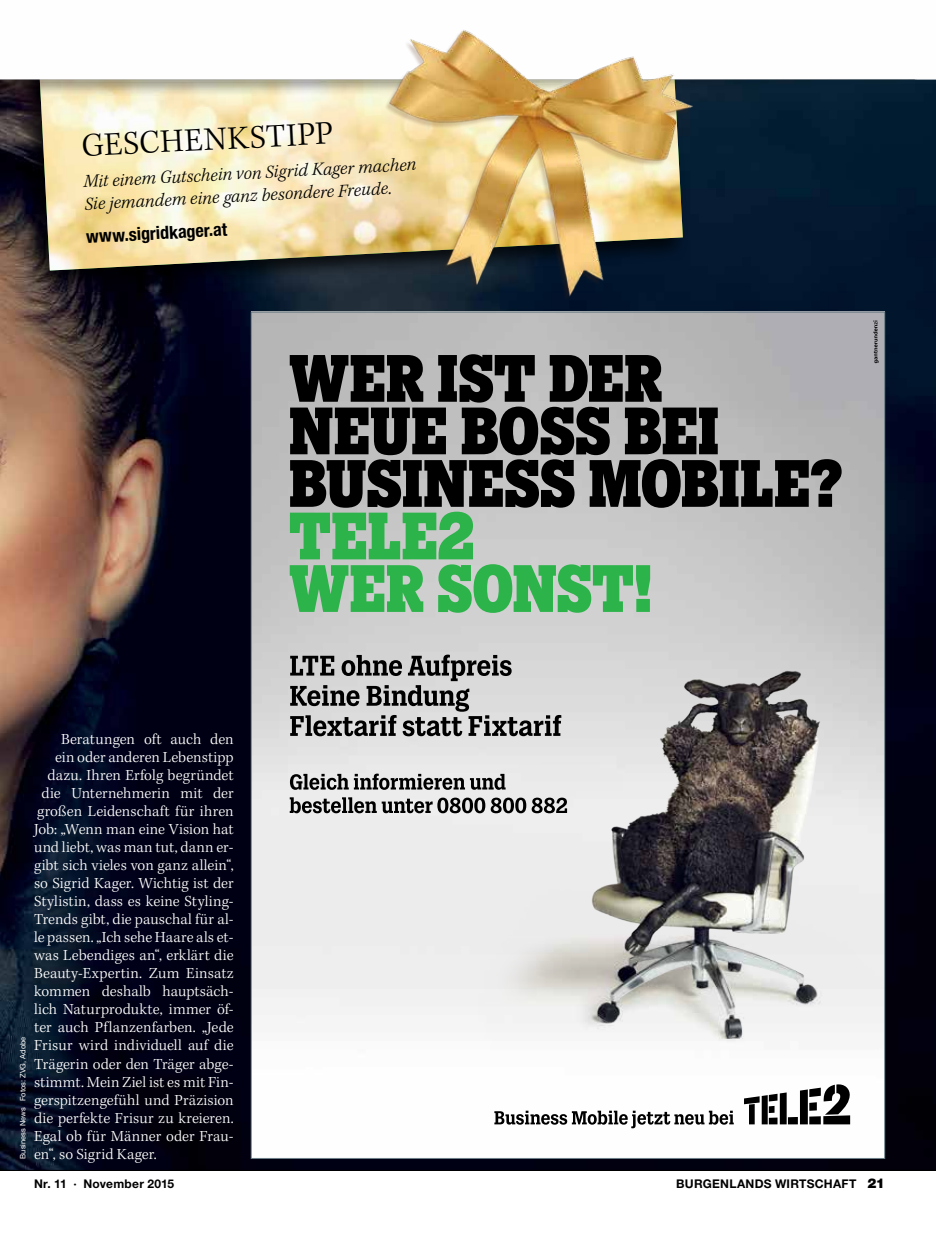
<style>
.page{position:relative;width:936px;height:1234px;background:#fff}
.page>*{position:absolute;margin:0;border:0;box-sizing:border-box;transform-origin:0 0}
.t1{font:300 33.75px "Kepler Std";color:#000}
.t2{font:italic 300 18.75px/22.5px "Kepler Std";color:#000}
.t3{font:700 condensed 18px "Helvetica Neue";color:#000}
.t4{font:300 15.75px/18px "Kepler Std";letter-spacing:.005em;color:#fff;text-align:right}
.t5{font:700 12px "Helvetica Neue";letter-spacing:.02em;color:#000}
.t6{font:7.5px "Helvetica Neue";color:#fff}
.s1{font-weight:900;font-size:13.5px}
</style>
<div class="page">
<img style="left:0;top:220px;width:935px;height:949px">
<img style="left:253px;top:314px;width:629px;height:842px">
<svg style="left:290px;top:354px;width:551px;height:258px;background:#748477"></svg>
<svg style="left:744px;top:1083px;width:106px;height:41px"></svg>
<svg style="left:494px;top:1110px;width:239px;height:17px"></svg>
<img style="left:453px;top:625px;width:429px;height:425px">
<svg style="left:873px;top:320px;width:5px;height:43px"></svg>
<svg style="left:290px;top:797px;width:277px;height:16px;background:#838383"></svg>
<svg style="left:290px;top:773px;width:215px;height:16px;background:#8b8b8b"></svg>
<svg style="left:290px;top:654px;width:271px;height:82px;background:#9c9c9c"></svg>
<div style="left:16px;top:10px;width:672px;height:284px;background:#000;opacity:.75"></div>
<img style="left:38px;top:220px;width:322px;height:50px">
<img style="left:0;top:10px;width:935px;height:210px">
<img style="left:360px;top:13px;width:351px;height:299px">
<hr style="left:0;top:1169px;width:935px;height:1px;background:#000">
<h1 class="t1" style="left:81px;top:127px;width:253px;rotate:-3deg">GESCHENKSTIPP</h1>
<p class="t2" style="left:83px;top:171px;width:335px;rotate:-3deg">Mit einem Gutschein von Sigrid Kager machen<br>Sie jemandem eine ganz besondere Freude.</p>
<p class="t3" style="left:86px;top:225px;width:142px;rotate:-3deg">www.sigridkager.at</p>
<p class="t4" style="left:34px;top:730px;width:201px">Beratungen oft auch den<br>ein oder anderen Lebenstipp dazu. Ihren Erfolg begründet die Unternehmerin mit der großen Leidenschaft für ihren<br>Job: „Wenn man eine Vision hat und liebt, was man tut, dann er&shy;gibt sich vieles von ganz allein“, so Sigrid Kager. Wichtig ist der<br>Stylistin, dass es keine Styling-<br>Trends gibt, die pauschal für al&shy;le passen. „Ich sehe Haare als et&shy;was Lebendiges an“, erklärt die<br>Beauty-Expertin. Zum Einsatz kommen deshalb hauptsäch&shy;lich Naturprodukte, immer öf&shy;ter auch Pflanzenfarben. „Jede<br>Frisur wird individuell auf die<br>Trägerin oder den Träger abge&shy;stimmt. Mein Ziel ist es mit Fin&shy;gerspitzengefühl und Präzision die perfekte Frisur zu kreieren.<br>Egal ob für Männer oder Frau-</p>
<p class="t6" style="left:18px;top:1158px;width:123px;rotate:-90deg">Business News Fotos: ZVG, Adobe</p>
<p class="t4" style="left:34px;top:1144px;width:124px">en“, so Sigrid Kager.</p>
<p class="t5" style="left:34px;top:1176px;width:142px">Nr. 11 · November 2015</p>
<p class="t5" style="left:676px;top:1176px;width:210px">BURGENLANDS WIRTSCHAFT <span class="s1">21</span></p>
</div>
